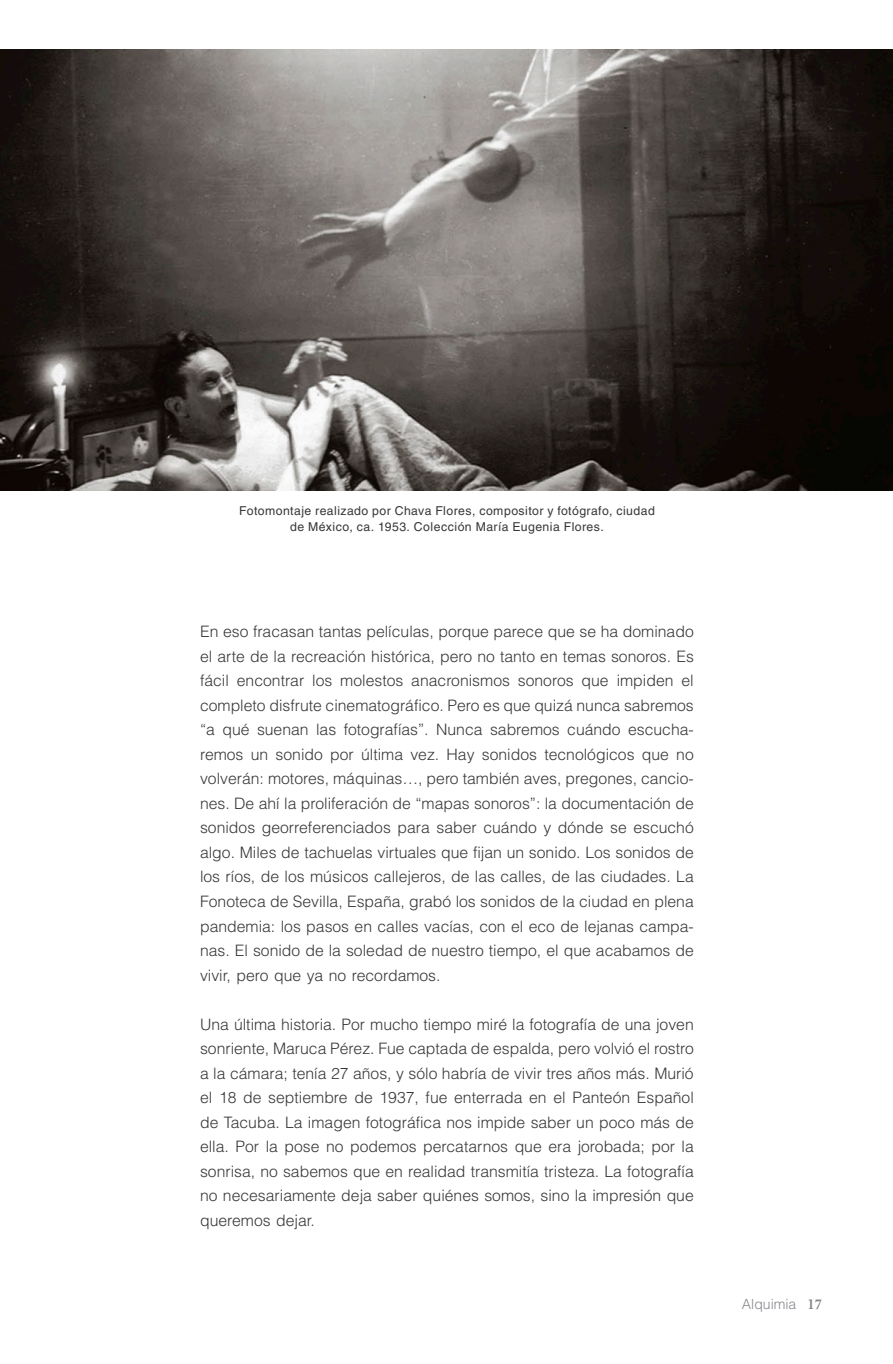
<style>
.page{position:relative;width:893px;height:1364px;background:#fff}
.page>*{position:absolute;margin:0;border:0;box-sizing:border-box;transform-origin:0 0}
.A6_Texto_párrafo_nor{font:300 15.75px/24.5px "Helvetica LT Std";color:#373737;text-align:justify}
.t1{font:300 14px "Helvetica LT Std";color:#88858d}
._00_Pie_de_foto_cala{font:12.25px/15.8px "Helvetica LT Std";letter-spacing:.035em;color:#373737;text-align:center}
.s1{font-family:"Mrs Eaves OT";font-weight:700;font-size:15.75px}
</style>
<div class="page">
<img style="left:0;top:49px;width:892px;height:441px">
<p class="_00_Pie_de_foto_cala" style="left:239px;top:502px;width:417px">Fotomontaje realizado por Chava Flores, compositor y fotógrafo, ciudad de México, ca. 1953. Colección María Eugenia Flores.</p>
<p class="A6_Texto_párrafo_nor" style="left:200px;top:619px;width:495px">En eso fracasan tantas películas, porque parece que se ha dominado el arte de la recreación histórica, pero no tanto en temas sonoros. Es fácil encontrar los molestos anacronismos sonoros que impiden el completo disfrute cinematográfico. Pero es que quizá nunca sabremos “a qué suenan las fotografías”. Nunca sabremos cuándo escucha&shy;remos un sonido por última vez. Hay sonidos tecnológicos que no volverán: motores, máquinas…, pero también aves, pregones, cancio&shy;nes. De ahí la proliferación de “mapas sonoros”: la documentación de sonidos georreferenciados para saber cuándo y dónde se escuchó algo. Miles de tachuelas virtuales que fijan un sonido. Los sonidos de los ríos, de los músicos callejeros, de las calles, de las ciudades. La Fonoteca de Sevilla, España, grabó los sonidos de la ciudad en plena pandemia: los pasos en calles vacías, con el eco de lejanas campa&shy;nas. El sonido de la soledad de nuestro tiempo, el que acabamos de vivir, pero que ya no recordamos.</p>
<p class="A6_Texto_párrafo_nor" style="left:200px;top:1011px;width:495px">Una última historia. Por mucho tiempo miré la fotografía de una joven sonriente, Maruca Pérez. Fue captada de espalda, pero volvió el rostro a la cámara; tenía 27 años, y sólo habría de vivir tres años más. Murió el 18 de septiembre de 1937, fue enterrada en el Panteón Español de Tacuba. La imagen fotográfica nos impide saber un poco más de ella. Por la pose no podemos percatarnos que era jorobada; por la sonrisa, no sabemos que en realidad transmitía tristeza. La fotografía no necesariamente deja saber quiénes somos, sino la impresión que queremos dejar.</p>
<p class="t1" style="left:742px;top:1295px;width:82px">Alquimia <span class="s1">17</span></p>
</div>
